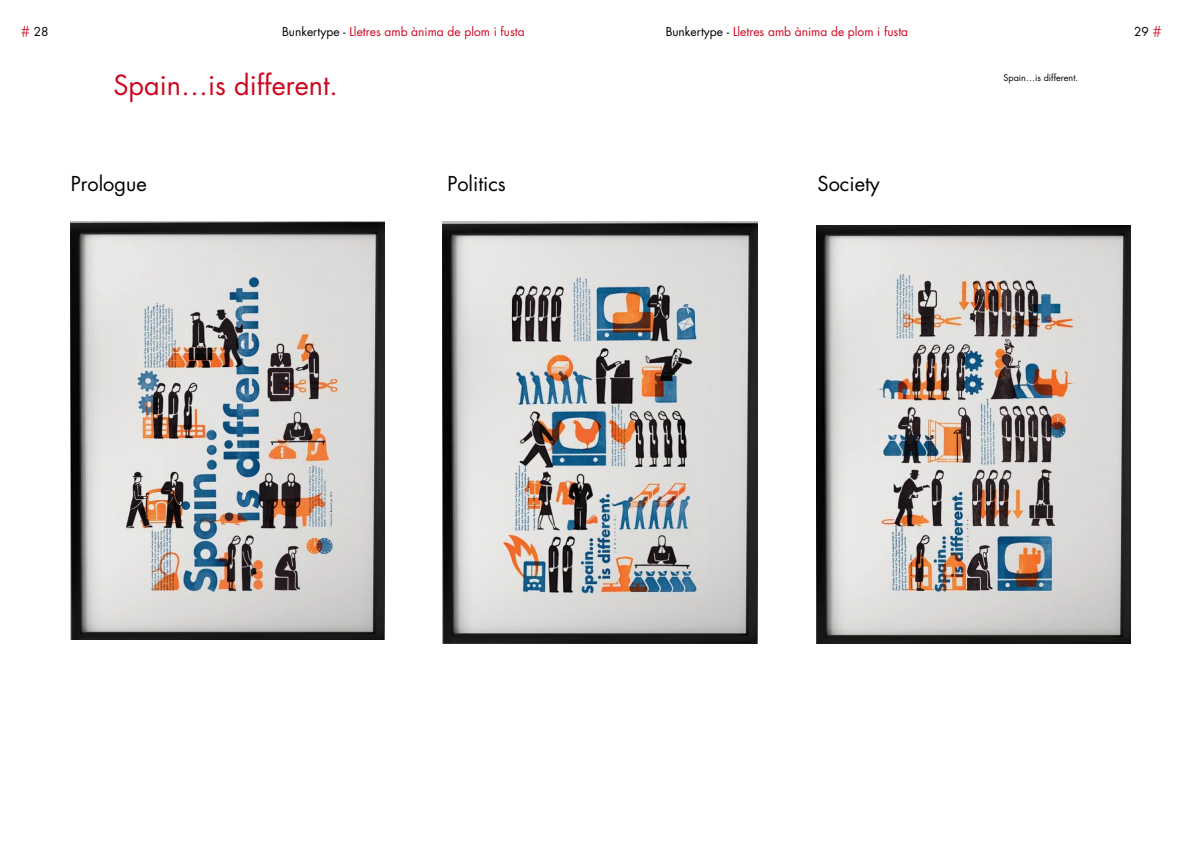
<style>
.page{position:relative;width:1191px;height:842px;background:#fff}
.page>*{position:absolute;margin:0;border:0;box-sizing:border-box;transform-origin:0 0}
.t1{font:27px "Futura";color:#cd071e}
.t2{font:20px "Futura";color:#000}
.t3{font:12px "Futura";color:#cd071e}
.t4{font:12px "Futura";color:#000}
.t5{font:9px "Futura";color:#000}
.s1{font-weight:300;font-size:16px;color:#cd071e}
.s2{color:#000}
</style>
<div class="page">
<img style="left:71px;top:222px;width:313px;height:418px">
<img style="left:443px;top:222px;width:315px;height:421px">
<img style="left:816px;top:226px;width:314px;height:417px">
<p class="t4" style="left:21px;top:24px;width:30px"><span class="s1">#</span> 28</p>
<p class="t3" style="left:282px;top:24px;width:244px"><span class="s2">Bunkertype -</span> Lletres amb ànima de plom i fusta</p>
<p class="t3" style="left:665px;top:24px;width:244px"><span class="s2">Bunkertype -</span> Lletres amb ànima de plom i fusta</p>
<p class="t4" style="left:1134px;top:24px;width:30px">29 <span class="s1">#</span></p>
<h1 class="t1" style="left:113px;top:67px;width:226px">Spain…is different.</h1>
<p class="t5" style="left:1003px;top:72px;width:76px">Spain…is different.</p>
<h2 class="t2" style="left:71px;top:171px;width:77px">Prologue</h2>
<h2 class="t2" style="left:447px;top:171px;width:60px">Politics</h2>
<h2 class="t2" style="left:817px;top:171px;width:64px">Society</h2>
</div>
